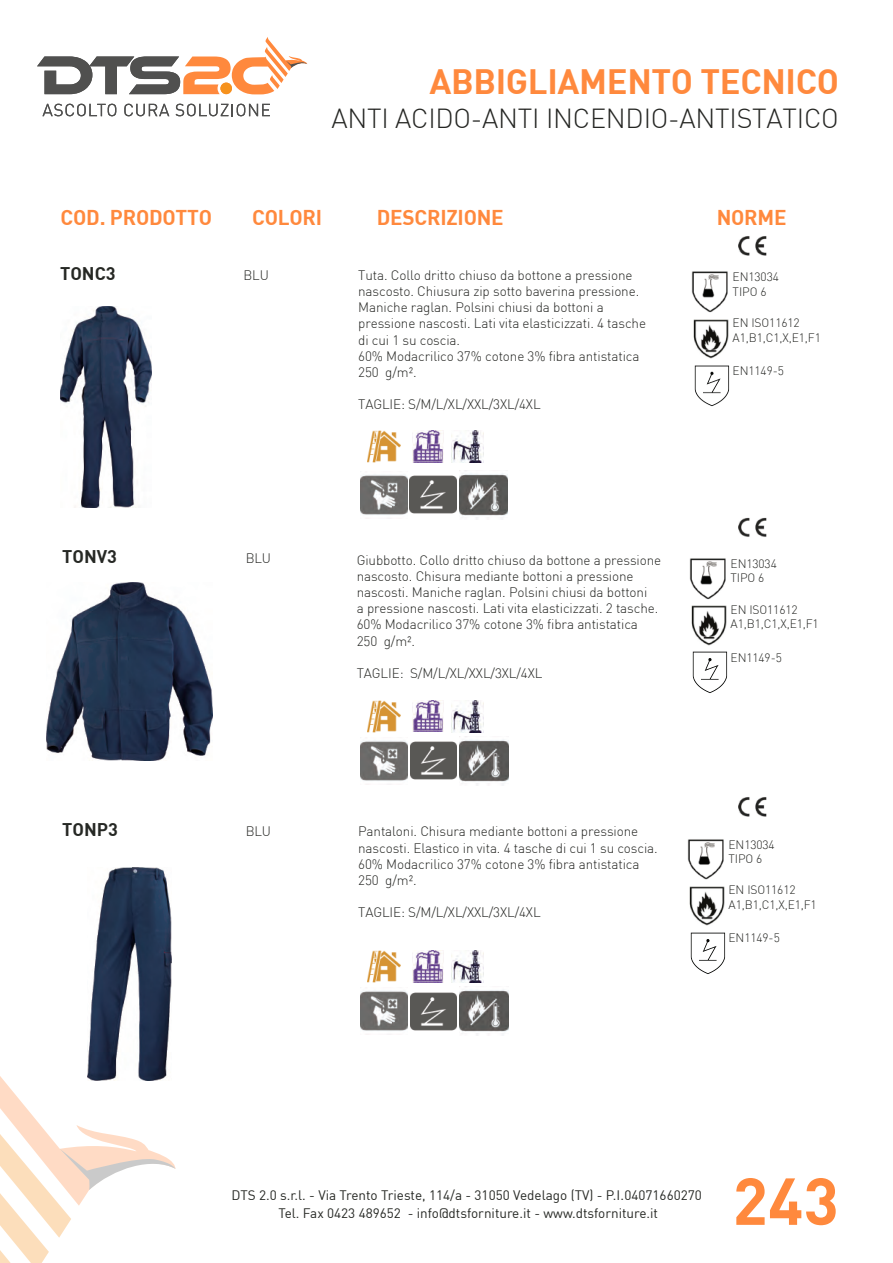
<style>
.page{position:relative;width:893px;height:1263px;background:#fff}
.page>*{position:absolute;margin:0;border:0;box-sizing:border-box;transform-origin:0 0}
.t1{font:700 65.25px "DIN";color:#ff893d}
.t2{font:700 34.5px "DIN";letter-spacing:-.01em;color:#ff893d}
.t3{font:300 27px "DIN";letter-spacing:-.01em;color:#252623}
.t4{font:700 21px "DIN";letter-spacing:-.01em;color:#ff893d}
.t5{font:700 18px "DIN";color:#262824}
.t6{font:300 13.5px/16.2px "DIN";letter-spacing:-.01em;color:#252623}
.t7{font:13.5px/18px "DIN";color:#262824;text-align:center}
.t8{font:300 12px/14.4px "DIN";letter-spacing:-.01em;color:#252623}
</style>
<div class="page">
<svg style="left:42px;top:104px;width:74px;height:12px"></svg>
<svg style="left:124px;top:104px;width:45px;height:12px"></svg>
<svg style="left:176px;top:104px;width:94px;height:12px"></svg>
<svg style="left:37px;top:37px;width:270px;height:57px"></svg>
<svg style="left:0;top:1076px;width:176px;height:187px"></svg>
<img style="left:738px;top:236px;width:29px;height:20px">
<img style="left:738px;top:517px;width:29px;height:20px">
<img style="left:738px;top:797px;width:29px;height:20px">
<img style="left:692px;top:271px;width:36px;height:42px">
<img style="left:694px;top:365px;width:36px;height:41px">
<img style="left:693px;top:319px;width:35px;height:39px">
<img style="left:360px;top:474px;width:48px;height:41px">
<img style="left:410px;top:475px;width:46px;height:39px">
<img style="left:459px;top:470px;width:49px;height:49px">
<img style="left:412px;top:431px;width:32px;height:32px">
<img style="left:451px;top:431px;width:32px;height:32px">
<img style="left:361px;top:740px;width:47px;height:41px">
<img style="left:410px;top:741px;width:47px;height:39px">
<img style="left:459px;top:736px;width:49px;height:49px">
<img style="left:690px;top:558px;width:36px;height:42px">
<img style="left:692px;top:651px;width:36px;height:42px">
<img style="left:691px;top:606px;width:35px;height:39px">
<img style="left:688px;top:839px;width:36px;height:41px">
<img style="left:690px;top:932px;width:36px;height:42px">
<img style="left:689px;top:886px;width:35px;height:40px">
<img style="left:368px;top:431px;width:32px;height:32px">
<img style="left:412px;top:700px;width:32px;height:32px">
<img style="left:451px;top:700px;width:32px;height:32px">
<img style="left:368px;top:700px;width:32px;height:32px">
<img style="left:361px;top:990px;width:47px;height:45px">
<img style="left:410px;top:992px;width:47px;height:39px">
<img style="left:459px;top:989px;width:49px;height:47px">
<img style="left:412px;top:951px;width:32px;height:31px">
<img style="left:451px;top:951px;width:32px;height:32px">
<img style="left:368px;top:951px;width:32px;height:32px">
<img style="left:60px;top:307px;width:92px;height:200px">
<img style="left:46px;top:583px;width:167px;height:177px">
<img style="left:87px;top:868px;width:84px;height:212px">
<h2 class="t2" style="left:429px;top:59px;width:411px">ABBIGLIAMENTO TECNICO</h2>
<h3 class="t3" style="left:331px;top:102px;width:509px">ANTI ACIDO-ANTI INCENDIO-ANTISTATICO</h3>
<h3 class="t4" style="left:61px;top:204px;width:153px">COD. PRODOTTO</h3>
<h3 class="t4" style="left:252px;top:204px;width:72px">COLORI</h3>
<h3 class="t4" style="left:377px;top:204px;width:129px">DESCRIZIONE</h3>
<h3 class="t4" style="left:717px;top:204px;width:71px">NORME</h3>
<h3 class="t5" style="left:60px;top:261px;width:57px">TONC3</h3>
<p class="t6" style="left:243px;top:267px;width:27px">BLU</p>
<p class="t6" style="left:358px;top:267px;width:289px">Tuta. Collo dritto chiuso da bottone a pressione nascosto. Chiusura zip sotto baverina pressione.<br>Maniche raglan. Polsini chiusi da bottoni a pressione nascosti. Lati vita elasticizzati. 4 tasche di cui 1 su coscia.<br>60% Modacrilico 37% cotone 3% fibra antistatica 250 g/m².</p>
<p class="t6" style="left:358px;top:396px;width:184px">TAGLIE: S/M/L/XL/XXL/3XL/4XL</p>
<h3 class="t5" style="left:62px;top:545px;width:56px">TONV3</h3>
<p class="t6" style="left:246px;top:550px;width:27px">BLU</p>
<p class="t6" style="left:357px;top:551px;width:306px">Giubbotto. Collo dritto chiuso da bottone a pressione nascosto. Chisura mediante bottoni a pressione nascosti. Maniche raglan. Polsini chiusi da bottoni<br>a pressione nascosti. Lati vita elasticizzati. 2 tasche.<br>60% Modacrilico 37% cotone 3% fibra antistatica 250 g/m².</p>
<p class="t6" style="left:357px;top:665px;width:187px">TAGLIE: S/M/L/XL/XXL/3XL/4XL</p>
<h3 class="t5" style="left:62px;top:818px;width:57px">TONP3</h3>
<p class="t6" style="left:246px;top:823px;width:27px">BLU</p>
<p class="t6" style="left:358px;top:823px;width:301px">Pantaloni. Chisura mediante bottoni a pressione nascosti. Elastico in vita. 4 tasche di cui 1 su coscia.<br>60% Modacrilico 37% cotone 3% fibra antistatica 250 g/m².</p>
<p class="t6" style="left:358px;top:904px;width:184px">TAGLIE: S/M/L/XL/XXL/3XL/4XL</p>
<p class="t8" style="left:733px;top:270px;width:48px">EN13034<br>TIPO 6</p>
<p class="t8" style="left:733px;top:316px;width:90px">EN ISO11612<br>A1,B1,C1,X,E1,F1</p>
<p class="t8" style="left:733px;top:363px;width:53px">EN1149-5</p>
<p class="t8" style="left:731px;top:556px;width:48px">EN13034<br>TIPO 6</p>
<p class="t8" style="left:731px;top:602px;width:90px">EN ISO11612<br>A1,B1,C1,X,E1,F1</p>
<p class="t8" style="left:731px;top:650px;width:53px">EN1149-5</p>
<p class="t8" style="left:729px;top:837px;width:48px">EN13034<br>TIPO 6</p>
<p class="t8" style="left:729px;top:883px;width:90px">EN ISO11612<br>A1,B1,C1,X,E1,F1</p>
<p class="t8" style="left:729px;top:931px;width:53px">EN1149-5</p>
<p class="t7" style="left:232px;top:1186px;width:472px">DTS 2.0 s.r.l. - Via Trento Trieste, 114/a - 31050 Vedelago (TV) - P.I. 04071660270<br>Tel. Fax 0423 489652 - info@dtsforniture.it - www.dtsforniture.it</p>
<h1 class="t1" style="left:732px;top:1158px;width:108px">243</h1>
</div>
